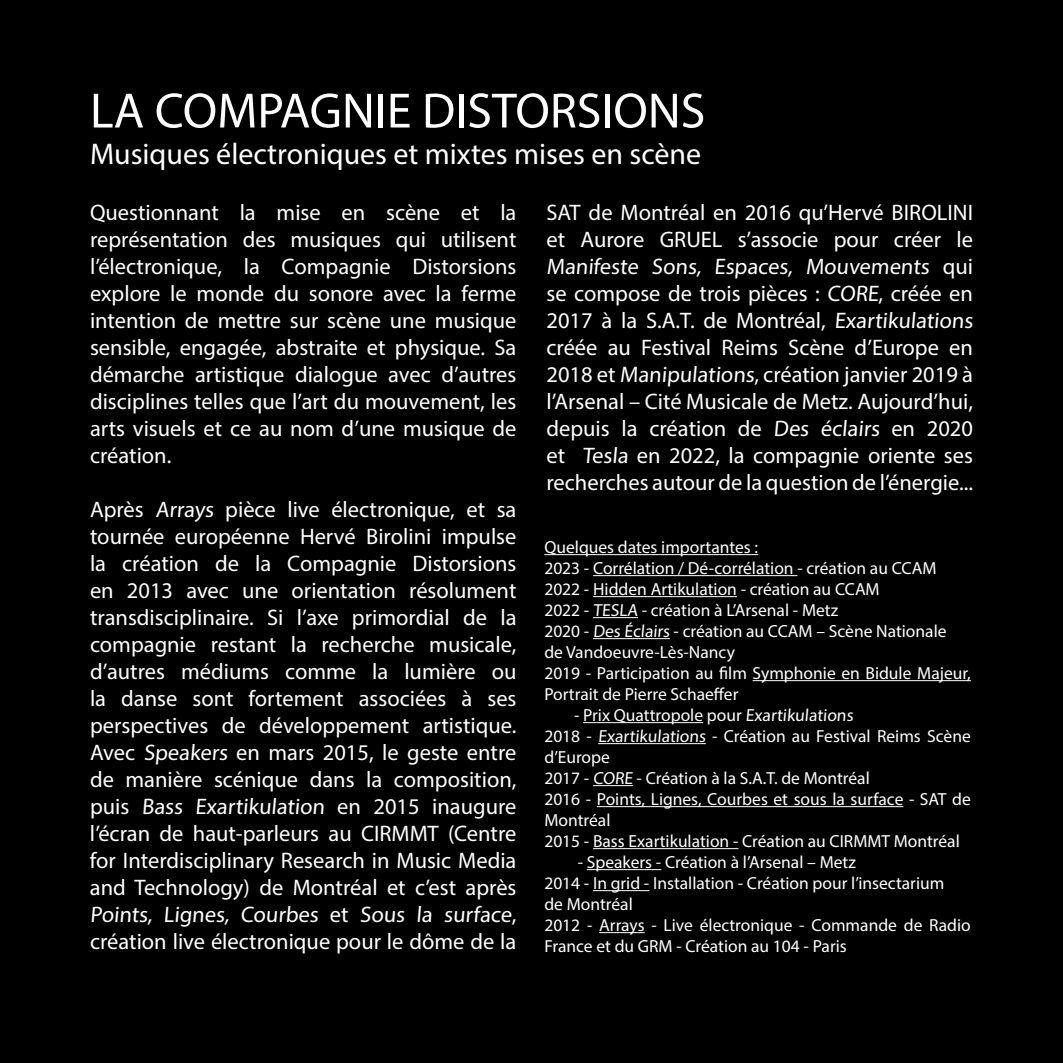
<style>
.page{position:relative;width:1063px;height:1063px;background:#000}
.page>*{position:absolute;margin:0;border:0;box-sizing:border-box;transform-origin:0 0}
.t1{font:50px "Myriad Pro";color:#fff}
.t2{font:30px "Myriad Pro";color:#fff}
.t3{font:22.5px/27px "Myriad Pro";color:#fff;text-align:justify}
.t4{font:17.5px/21px "Myriad Pro";color:#fff}
</style>
<div class="page">
<hr style="left:544px;top:554px;width:214px;height:1px;background:#fff">
<hr style="left:593px;top:575px;width:204px;height:1px;background:#fff">
<hr style="left:593px;top:596px;width:144px;height:1px;background:#fff">
<hr style="left:593px;top:617px;width:45px;height:1px;background:#fff">
<hr style="left:593px;top:638px;width:77px;height:1px;background:#fff">
<hr style="left:753px;top:680px;width:218px;height:1px;background:#fff">
<hr style="left:583px;top:722px;width:120px;height:1px;background:#fff">
<hr style="left:598px;top:743px;width:108px;height:1px;background:#fff">
<hr style="left:593px;top:785px;width:40px;height:1px;background:#fff">
<hr style="left:597px;top:806px;width:306px;height:1px;background:#fff">
<hr style="left:593px;top:848px;width:145px;height:1px;background:#fff">
<hr style="left:587px;top:869px;width:74px;height:1px;background:#fff">
<hr style="left:593px;top:890px;width:56px;height:1px;background:#fff">
<hr style="left:599px;top:932px;width:46px;height:1px;background:#fff">
<h1 class="t1" style="left:90px;top:80px;width:617px">LA COMPAGNIE DISTORSIONS</h1>
<h2 class="t2" style="left:90px;top:135px;width:613px">Musiques électroniques et mixtes mises en scène</h2>
<p class="t3" style="left:90px;top:199px;width:428px">Questionnant la mise en scène et la représentation des musiques qui utilisent l’électronique, la Compagnie Distorsions explore le monde du sonore avec la ferme intention de mettre sur scène une musique sensible, engagée, abstraite et physique. Sa démarche artistique dialogue avec d’autres disciplines telles que l’art du mouvement, les arts visuels et ce au nom d’une musique de création.</p>
<p class="t3" style="left:90px;top:496px;width:428px">Après Arrays pièce live électronique, et sa tournée européenne Hervé Birolini impulse la création de la Compagnie Distorsions en 2013 avec une orientation résolument transdisciplinaire. Si l’axe primordial de la compagnie restant la recherche musicale, d’autres médiums comme la lumière ou la danse sont fortement associées à ses perspectives de développement artistique.<br>Avec Speakers en mars 2015, le geste entre de manière scénique dans la composition, puis Bass Exartikulation en 2015 inaugure l’écran de haut-parleurs au CIRMMT (Centre for Interdisciplinary Research in Music Media and Technology) de Montréal et c’est après Points, Lignes, Courbes et Sous la surface, création live électronique pour le dôme de la</p>
<p class="t3" style="left:546px;top:199px;width:430px">SAT de Montréal en 2016 qu’Hervé BIROLINI et Aurore GRUEL s’associe pour créer le Manifeste Sons, Espaces, Mouvements qui se compose de trois pièces : CORE, créée en 2017 à la S.A.T. de Montréal, Exartikulations créée au Festival Reims Scène d’Europe en 2018 et Manipulations, création janvier 2019 à l’Arsenal – Cité Musicale de Metz. Aujourd’hui, depuis la création de Des éclairs en 2020 et Tesla en 2022, la compagnie oriente ses recherches autour de la question de l’énergie...</p>
<p class="t4" style="left:544px;top:536px;width:428px">Quelques dates importantes :<br>2023 - Corrélation / Dé-corrélation - création au CCAM 2022 - Hidden Artikulation - création au CCAM<br>2022 - TESLA - création à L’Arsenal - Metz<br>2020 - Des Éclairs - création au CCAM – Scène Nationale<br>de Vandoeuvre-Lès-Nancy<br>2019 - Participation au film Symphonie en Bidule Majeur, Portrait de Pierre Schaeffer</p>
<p class="t4" style="left:544px;top:704px;width:428px;text-indent:30px">- Prix Quattropole pour Exartikulations<br>2018 - Exartikulations - Création au Festival Reims Scène d’Europe<br>2017 - CORE - Création à la S.A.T. de Montréal<br>2016 - Points, Lignes, Courbes et sous la surface - SAT de Montréal<br>2015 - Bass Exartikulation - Création au CIRMMT Montréal</p>
<p class="t4" style="left:544px;top:851px;width:428px;text-indent:33px">- Speakers - Création à l’Arsenal – Metz<br>2014 - In grid - Installation - Création pour l’insectarium<br>de Montréal<br>2012 - Arrays - Live électronique - Commande de Radio France et du GRM - Création au 104 - Paris</p>
</div>
